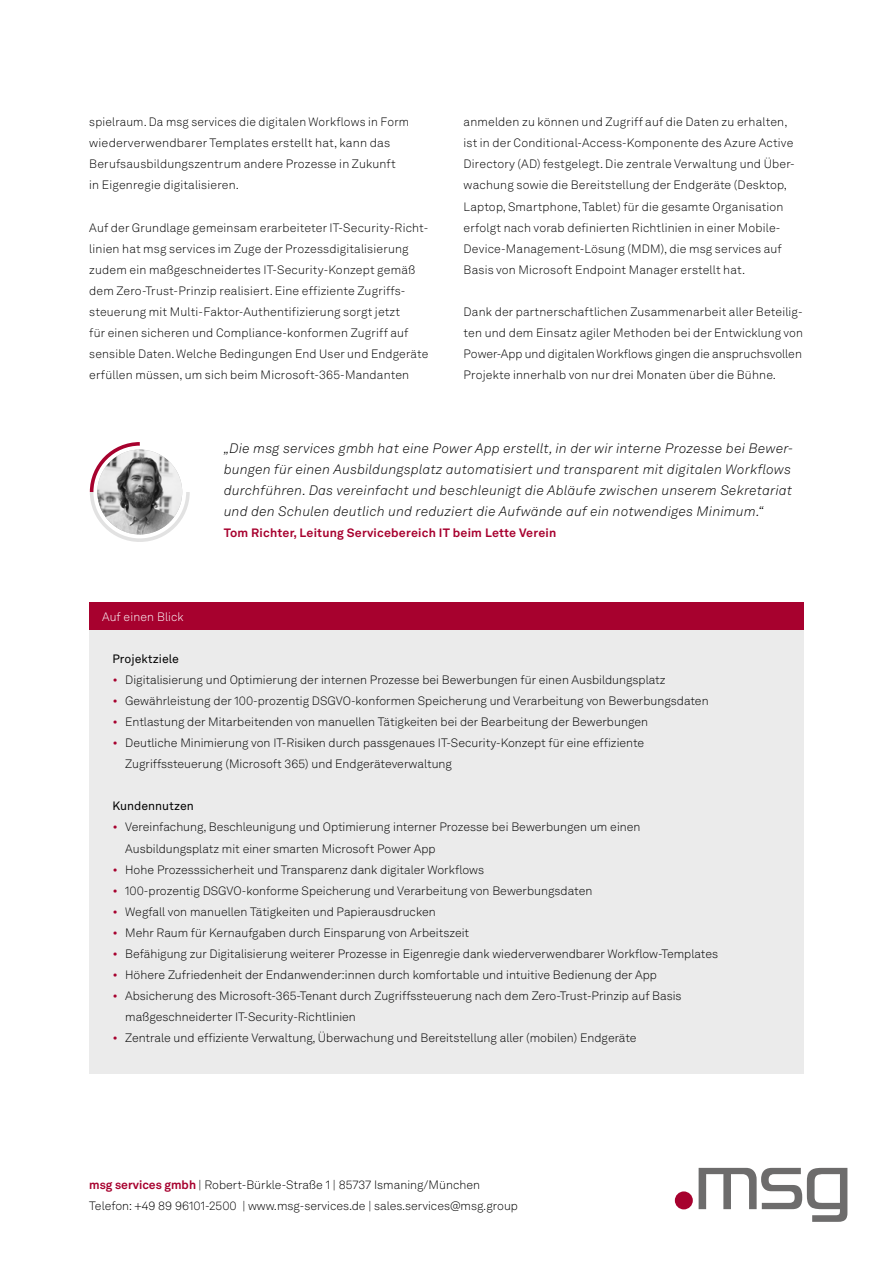
<style>
.page{position:relative;width:893px;height:1263px;background:#fff}
.page>*{position:absolute;margin:0;border:0;box-sizing:border-box;transform-origin:0 0}
.t1{font:italic 300 13.5px/21px "Akkurat LL";letter-spacing:.015em;color:#000}
.t2{font:300 12px/21px "Akkurat LL";color:#000}
.t3{font:700 12px "Akkurat LL";letter-spacing:.015em;color:#a7012e}
.t4{font:12px "Akkurat LL";color:#000}
.t5{font:300 12px "Akkurat LL";letter-spacing:.01em;color:#fff}
.s1{font-size:13.5px;color:#a7012e}
.s2{font-weight:700;color:#a7012e}
</style>
<div class="page">
<div style="left:675px;top:1191px;width:18px;height:18px;background:#a7012e;border-radius:50%"></div>
<svg style="left:699px;top:1168px;width:148px;height:54px"></svg>
<div style="left:90px;top:630px;width:714px;height:443px;background:#ebebeb"></div>
<div style="left:89px;top:603px;width:715px;height:27px;background:#a7012e"></div>
<svg style="left:89px;top:442px;width:101px;height:100px"></svg>
<p class="t2" style="left:89px;top:111px;width:321px">spielraum. Da msg services die digitalen Workflows in Form wiederverwendbarer Templates erstellt hat, kann das Berufsausbildungszentrum andere Prozesse in Zukunft<br>in Eigenregie digitalisieren.</p>
<p class="t2" style="left:89px;top:217px;width:341px">Auf der Grundlage gemeinsam erarbeiteter IT-Security-Richt&shy;linien hat msg services im Zuge der Prozessdigitalisierung zudem ein maßgeschneidertes IT-Security-Konzept gemäß dem Zero-Trust-Prinzip realisiert. Eine effiziente Zugriffs&shy;steuerung mit Multi-Faktor-Authentifizierung sorgt jetzt<br>für einen sicheren und Compliance-konformen Zugriff auf sensible Daten. Welche Bedingungen End User und Endgeräte erfüllen müssen, um sich beim Microsoft-365-Mandanten</p>
<p class="t2" style="left:464px;top:111px;width:333px">anmelden zu können und Zugriff auf die Daten zu erhalten, ist in der Conditional-Access-Komponente des Azure Active Directory (AD) festgelegt. Die zentrale Verwaltung und Über&shy;wachung sowie die Bereitstellung der Endgeräte (Desktop, Laptop, Smartphone, Tablet) für die gesamte Organisation erfolgt nach vorab definierten Richtlinien in einer Mobile-Device-Management-Lösung (MDM), die msg services auf Basis von Microsoft Endpoint Manager erstellt hat.</p>
<p class="t2" style="left:464px;top:301px;width:341px;text-align:justify">Dank der partnerschaftlichen Zusammenarbeit aller Beteilig&shy;ten und dem Einsatz agiler Methoden bei der Entwicklung von Power-App und digitalen Workflows gingen die anspruchsvollen Projekte innerhalb von nur drei Monaten über die Bühne.</p>
<p class="t5" style="left:102px;top:609px;width:83px">Auf einen Blick</p>
<p class="t1" style="left:224px;top:437px;width:571px">„Die msg services gmbh hat eine Power App erstellt, in der wir interne Prozesse bei Bewer&shy;bungen für einen Ausbildungsplatz automatisiert und transparent mit digitalen Workflows durchführen. Das vereinfacht und beschleunigt die Abläufe zwischen unserem Sekretariat und den Schulen deutlich und reduziert die Aufwände auf ein notwendiges Minimum.“</p>
<p class="t3" style="left:224px;top:523px;width:334px">Tom Richter, Leitung Servicebereich IT beim Lette Verein</p>
<p class="t4" style="left:112px;top:650px;width:68px">Projektziele</p>
<p class="t2" style="left:112px;top:669px;width:555px"><span class="s1">•</span> Digitalisierung und Optimierung der internen Prozesse bei Bewerbungen für einen Ausbildungsplatz</p>
<p class="t2" style="left:112px;top:690px;width:598px"><span class="s1">•</span> Gewährleistung der 100-prozentig DSGVO-konformen Speicherung und Verarbeitung von Bewerbungsdaten</p>
<p class="t2" style="left:112px;top:711px;width:537px"><span class="s1">•</span> Entlastung der Mitarbeitenden von manuellen Tätigkeiten bei der Bearbeitung der Bewerbungen</p>
<p class="t2" style="left:125px;top:732px;width:521px;text-indent:-13px"><span class="s1">•</span> Deutliche Minimierung von IT-Risiken durch passgenaues IT-Security-Konzept für eine effiziente<br>Zugriffssteuerung (Microsoft 365) und Endgeräteverwaltung</p>
<p class="t4" style="left:112px;top:797px;width:83px">Kundennutzen</p>
<p class="t2" style="left:125px;top:816px;width:517px;text-indent:-13px"><span class="s1">•</span> Vereinfachung, Beschleunigung und Optimierung interner Prozesse bei Bewerbungen um einen<br>Ausbildungsplatz mit einer smarten Microsoft Power App</p>
<p class="t2" style="left:112px;top:858px;width:373px"><span class="s1">•</span> Hohe Prozesssicherheit und Transparenz dank digitaler Workflows</p>
<p class="t2" style="left:112px;top:880px;width:481px"><span class="s1">•</span> 100-prozentig DSGVO-konforme Speicherung und Verarbeitung von Bewerbungsdaten</p>
<p class="t2" style="left:112px;top:901px;width:325px"><span class="s1">•</span> Wegfall von manuellen Tätigkeiten und Papierausdrucken</p>
<p class="t2" style="left:112px;top:922px;width:358px"><span class="s1">•</span> Mehr Raum für Kernaufgaben durch Einsparung von Arbeitszeit</p>
<p class="t2" style="left:112px;top:943px;width:607px"><span class="s1">•</span> Befähigung zur Digitalisierung weiterer Prozesse in Eigenregie dank wiederverwendbarer Workflow-Templates</p>
<p class="t2" style="left:112px;top:964px;width:546px"><span class="s1">•</span> Höhere Zufriedenheit der Endanwender:innen durch komfortable und intuitive Bedienung der App</p>
<p class="t2" style="left:125px;top:985px;width:558px;text-indent:-13px"><span class="s1">•</span> Absicherung des Microsoft-365-Tenant durch Zugriffssteuerung nach dem Zero-Trust-Prinzip auf Basis maßgeschneiderter IT-Security-Richtlinien</p>
<p class="t2" style="left:112px;top:1027px;width:526px"><span class="s1">•</span> Zentrale und effiziente Verwaltung, Überwachung und Bereitstellung aller (mobilen) Endgeräte</p>
<p class="t2" style="left:89px;top:1174px;width:430px"><span class="s2">msg services gmbh</span> | Robert-Bürkle-Straße 1 | 85737 Ismaning/München<br>Telefon: +49 89 96101-2500 | www.msg-services.de | sales.services@msg.group</p>
</div>
